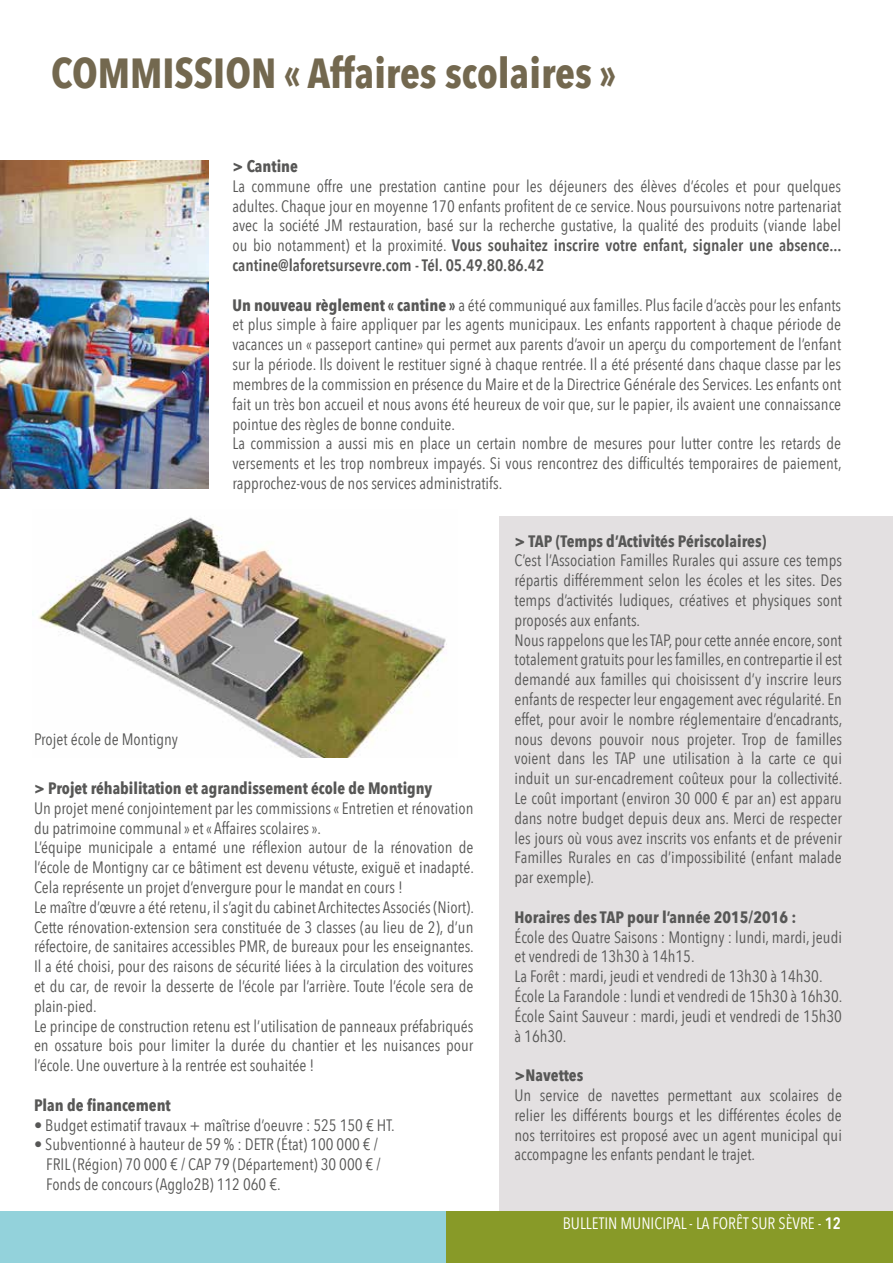
<style>
.page{position:relative;width:893px;height:1263px;background:#fff}
.page>*{position:absolute;margin:0;border:0;box-sizing:border-box;transform-origin:0 0}
.t1{font:700 42px "Avenir Next Condensed";color:#73684f}
.t2{font:16.5px/19.8px "Avenir Next Condensed";color:#575756}
.t3{font:700 16.5px "Avenir Next Condensed";color:#575756}
.t4{font:16.5px "Avenir Next Condensed";color:#fff}
.s1{font-weight:600}
.s2{font-weight:700}
</style>
<div class="page">
<div style="left:499px;top:516px;width:394px;height:696px;background:#e3e0e1"></div>
<div style="left:0;top:1212px;width:446px;height:51px;background:#93d2db"></div>
<div style="left:446px;top:1212px;width:447px;height:51px;background:#889a28"></div>
<img style="left:38px;top:517px;width:409px;height:241px">
<img style="left:0;top:161px;width:208px;height:328px">
<h1 class="t1" style="left:51px;top:47px;width:567px">COMMISSION « Affaires scolaires »</h1>
<p class="t3" style="left:232px;top:156px;width:67px">&gt; Cantine</p>
<p class="t2" style="left:232px;top:175px;width:611px;text-align:justify">La commune offre une prestation cantine pour les déjeuners des élèves d’écoles et pour quelques adultes. Chaque jour en moyenne 170 enfants profitent de ce service. Nous poursuivons notre partenariat avec la société JM restauration, basé sur la recherche gustative, la qualité des produits (viande label ou bio notamment) et la proximité. <span class="s1">Vous souhaitez inscrire votre enfant, signaler une absence... cantine@laforetsursevre.com - Tél. 05.49.80.86.42</span></p>
<p class="t2" style="left:232px;top:294px;width:611px"><span class="s2">Un nouveau règlement « cantine »</span> a été communiqué aux familles. Plus facile d’accès pour les enfants et plus simple à faire appliquer par les agents municipaux. Les enfants rapportent à chaque période de vacances un « passeport cantine» qui permet aux parents d’avoir un aperçu du comportement de l’enfant sur la période. Ils doivent le restituer signé à chaque rentrée. Il a été présenté dans chaque classe par les membres de la commission en présence du Maire et de la Directrice Générale des Services. Les enfants ont fait un très bon accueil et nous avons été heureux de voir que, sur le papier, ils avaient une connaissance pointue des règles de bonne conduite.<br>La commission a aussi mis en place un certain nombre de mesures pour lutter contre les retards de versements et les trop nombreux impayés. Si vous rencontrez des difficultés temporaires de paiement, rapprochez-vous de nos services administratifs.</p>
<p class="t2" style="left:34px;top:728px;width:146px">Projet école de Montigny</p>
<p class="t3" style="left:34px;top:778px;width:400px">&gt; Projet réhabilitation et agrandissement école de Montigny</p>
<p class="t2" style="left:34px;top:797px;width:441px">Un projet mené conjointement par les commissions « Entretien et rénovation du patrimoine communal » et « Affaires scolaires ».<br>L’équipe municipale a entamé une réflexion autour de la rénovation de l’école de Montigny car ce bâtiment est devenu vétuste, exiguë et inadapté.<br>Cela représente un projet d’envergure pour le mandat en cours !<br>Le maître d’œuvre a été retenu, il s’agit du cabinet Architectes Associés (Niort).<br>Cette rénovation-extension sera constituée de 3 classes (au lieu de 2), d’un réfectoire, de sanitaires accessibles PMR, de bureaux pour les enseignantes.<br>Il a été choisi, pour des raisons de sécurité liées à la circulation des voitures et du car, de revoir la desserte de l’école par l’arrière. Toute l’école sera de plain-pied.<br>Le principe de construction retenu est l’utilisation de panneaux préfabriqués en ossature bois pour limiter la durée du chantier et les nuisances pour l’école. Une ouverture à la rentrée est souhaitée !</p>
<p class="t3" style="left:34px;top:1095px;width:138px">Plan de financement</p>
<p class="t2" style="left:34px;top:1114px;width:362px">• Budget estimatif travaux + maîtrise d’oeuvre : 525 150 € HT.</p>
<p class="t2" style="left:46px;top:1134px;width:336px;text-indent:-12px">• Subventionné à hauteur de 59 % : DETR (État) 100 000 € /<br>FRIL (Région) 70 000 € / CAP 79 (Département) 30 000 € /<br>Fonds de concours (Agglo2B) 112 060 €.</p>
<p class="t3" style="left:514px;top:531px;width:253px">&gt; TAP (Temps d’Activités Périscolaires)</p>
<p class="t2" style="left:514px;top:550px;width:329px">C’est l’Association Familles Rurales qui assure ces temps répartis différemment selon les écoles et les sites. Des temps d’activités ludiques, créatives et physiques sont proposés aux enfants.<br>Nous rappelons que les TAP, pour cette année encore, sont totalement gratuits pour les familles, en contrepartie il est demandé aux familles qui choisissent d’y inscrire leurs enfants de respecter leur engagement avec régularité. En effet, pour avoir le nombre réglementaire d’encadrants, nous devons pouvoir nous projeter. Trop de familles voient dans les TAP une utilisation à la carte ce qui induit un sur-encadrement coûteux pour la collectivité.<br>Le coût important (environ 30 000 € par an) est apparu dans notre budget depuis deux ans. Merci de respecter les jours où vous avez inscrits vos enfants et de prévenir Familles Rurales en cas d’impossibilité (enfant malade par exemple).</p>
<p class="t3" style="left:514px;top:907px;width:283px">Horaires des TAP pour l’année 2015/2016 :</p>
<p class="t2" style="left:514px;top:926px;width:329px">École des Quatre Saisons : Montigny : lundi, mardi, jeudi et vendredi de 13h30 à 14h15.<br>La Forêt : mardi, jeudi et vendredi de 13h30 à 14h30.<br>École La Farandole : lundi et vendredi de 15h30 à 16h30.<br>École Saint Sauveur : mardi, jeudi et vendredi de 15h30 à 16h30.</p>
<p class="t3" style="left:514px;top:1065px;width:70px">&gt;Navettes</p>
<p class="t2" style="left:514px;top:1084px;width:329px;text-align:justify">Un service de navettes permettant aux scolaires de relier les différents bourgs et les différentes écoles de nos territoires est proposé avec un agent municipal qui accompagne les enfants pendant le trajet.</p>
<p class="t4" style="left:563px;top:1209px;width:280px">BULLETIN MUNICIPAL - LA FORÊT SUR SÈVRE - <span class="s1">12</span></p>
</div>
